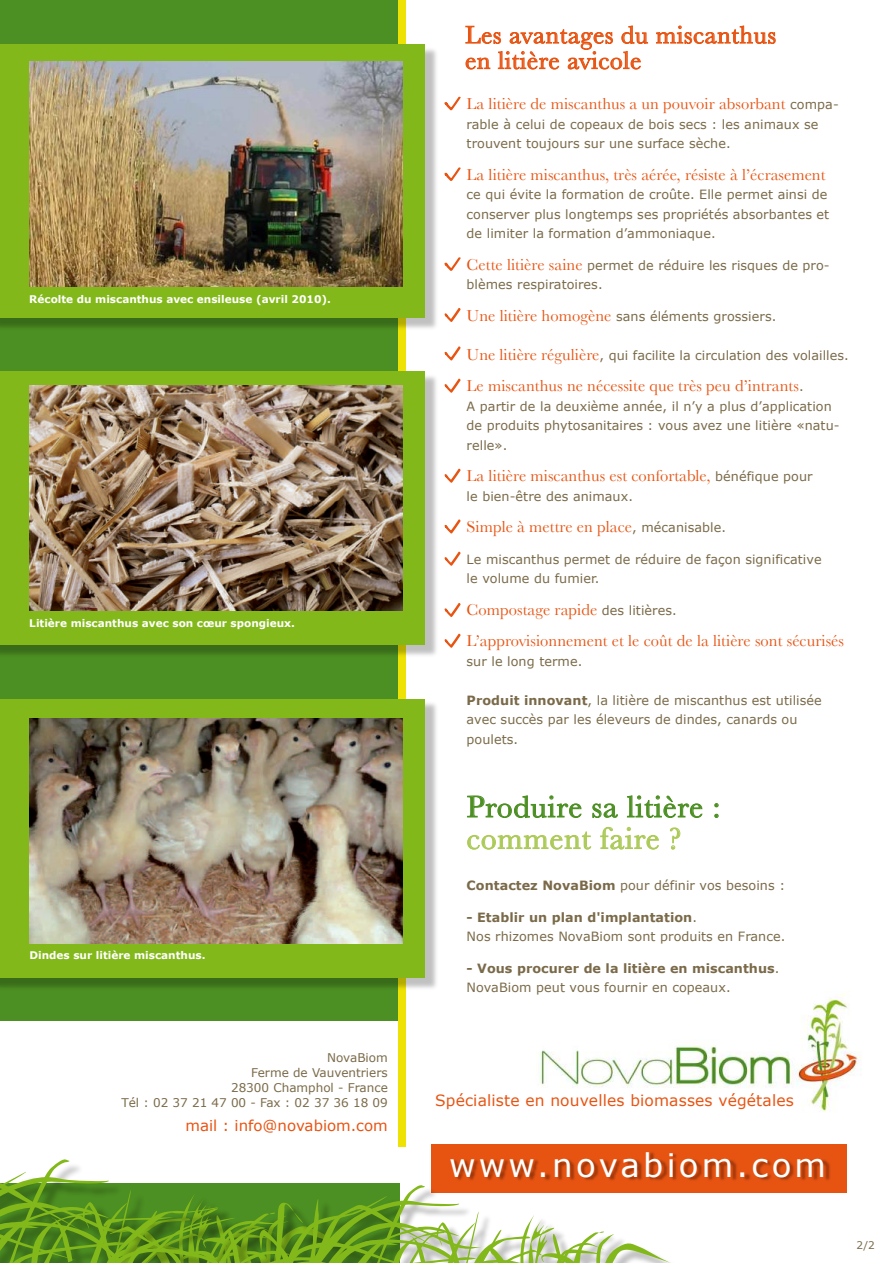
<style>
.page{position:relative;width:893px;height:1263px;background:#fff}
.page>*{position:absolute;margin:0;border:0;box-sizing:border-box;transform-origin:0 0}
.t1{font:32.4px "Verdana";letter-spacing:.1em;color:#fff}
.t2{font:31.5px "Baskerville";letter-spacing:.025em;color:#4c8f22}
.t3{font:31.5px "Baskerville";letter-spacing:.025em;color:#acca57}
.t4{font:25.5px/25.5px "Baskerville";letter-spacing:.025em;color:#e85412}
.t5{font:16.5px/31.5px "Baskerville";letter-spacing:.005em;color:#e85412}
.t6{font:15.45px "Verdana";letter-spacing:.01em;color:#e85412}
.t7{font:15px "Verdana";color:#e85412}
.t8{font:12.75px/19.5px "Verdana";letter-spacing:.005em;color:#7a6a49}
.t9{font:700 12.75px/19.5px "Verdana";letter-spacing:.005em;color:#7a6a49}
.t10{font:12px/15px "Verdana";color:#7a6a49;text-align:right}
.t11{font:700 10.5px "Verdana";color:#fff}
.t12{font:10.5px "Verdana";color:#7a6a49}
.s1{font-family:"Verdana";font-size:12.75px;color:#7a6a49}
.s2{font-family:"Baskerville";font-size:16.5px;color:#e85412}
.s3{font-weight:700}
.s4{font-weight:400}
</style>
<div class="page">
<div style="left:0;top:0;width:399px;height:1263px;background:#4c8f22"></div>
<div style="left:0;top:1021px;width:893px;height:162px;background:#fff"></div>
<div style="left:398px;top:0;width:8px;height:1147px;background:#eee205"></div>
<img style="left:1px;top:49px;width:435px;height:279px">
<div style="left:0;top:44px;width:425px;height:273px;background:#83b81a"></div>
<img style="left:1px;top:699px;width:435px;height:289px">
<div style="left:0;top:699px;width:424px;height:278px;background:#83b81a"></div>
<img style="left:1px;top:376px;width:435px;height:279px">
<div style="left:0;top:371px;width:425px;height:273px;background:#83b81a"></div>
<svg style="left:444px;top:308px;width:17px;height:14px"></svg>
<svg style="left:444px;top:378px;width:17px;height:15px"></svg>
<svg style="left:444px;top:468px;width:17px;height:15px"></svg>
<svg style="left:444px;top:519px;width:17px;height:15px"></svg>
<svg style="left:444px;top:551px;width:17px;height:15px"></svg>
<svg style="left:444px;top:603px;width:17px;height:14px"></svg>
<svg style="left:444px;top:633px;width:17px;height:15px"></svg>
<svg style="left:444px;top:346px;width:17px;height:15px"></svg>
<svg style="left:444px;top:257px;width:17px;height:14px"></svg>
<svg style="left:444px;top:167px;width:17px;height:14px"></svg>
<svg style="left:444px;top:96px;width:17px;height:15px"></svg>
<div style="left:431px;top:1144px;width:416px;height:49px;background:#e75412"></div>
<img style="left:649px;top:1152px;width:181px;height:29px">
<img style="left:539px;top:991px;width:323px;height:121px">
<svg style="left:1px;top:1156px;width:696px;height:106px"></svg>
<svg style="left:656px;top:26px;width:119px;height:18px"></svg>
<svg style="left:466px;top:26px;width:182px;height:43px"></svg>
<svg style="left:467px;top:795px;width:114px;height:23px"></svg>
<svg style="left:592px;top:803px;width:26px;height:15px"></svg>
<svg style="left:627px;top:795px;width:75px;height:23px"></svg>
<svg style="left:714px;top:803px;width:4px;height:15px"></svg>
<svg style="left:468px;top:832px;width:123px;height:17px"></svg>
<svg style="left:601px;top:827px;width:57px;height:22px"></svg>
<svg style="left:670px;top:828px;width:10px;height:21px"></svg>
<img style="left:29px;top:385px;width:374px;height:225px">
<img style="left:29px;top:61px;width:374px;height:225px">
<img style="left:29px;top:718px;width:374px;height:225px">
<hr style="left:892px;top:0;width:1px;height:1263px;background:#1a171b">
<hr style="left:0;top:0;width:1px;height:1263px;background:#1a171b">
<hr style="left:0;top:1262px;width:893px;height:1px;background:#1a171b">
<p class="t11" style="left:29px;top:292px;width:303px">Récolte du miscanthus avec ensileuse (avril 2010).</p>
<p class="t11" style="left:29px;top:616px;width:267px">Litière miscanthus avec son cœur spongieux.</p>
<p class="t11" style="left:29px;top:949px;width:178px">Dindes sur litière miscanthus.</p>
<p class="t10" style="left:121px;top:1050px;width:268px">NovaBiom<br>Ferme de Vauventriers<br>28300 Champhol - France<br>Tél : 02 37 21 47 00 - Fax : 02 37 36 18 09</p>
<p class="t7" style="left:185px;top:1116px;width:204px">mail : info@novabiom.com</p>
<h3 class="t4" style="left:465px;top:22px;width:312px">Les avantages du miscanthus en litière avicole</h3>
<p class="t5" style="left:467px;top:88px;width:374px">La litière de miscanthus a un pouvoir absorbant <span class="s1">compa-</span></p>
<p class="t8" style="left:467px;top:114px;width:353px">rable à celui de copeaux de bois secs : les animaux se trouvent toujours sur une surface sèche.</p>
<p class="t5" style="left:467px;top:159px;width:360px">La litière miscanthus, très aérée, résiste à l’écrasement</p>
<p class="t8" style="left:467px;top:185px;width:364px">ce qui évite la formation de croûte. Elle permet ainsi de conserver plus longtemps ses propriétés absorbantes et de limiter la formation d’ammoniaque.</p>
<p class="t8" style="left:467px;top:255px;width:365px"><span class="s2">Cette litière saine</span> permet de réduire les risques de pro&shy;blèmes respiratoires.</p>
<p class="t8" style="left:467px;top:306px;width:311px"><span class="s2">Une litière homogène</span> sans éléments grossiers.</p>
<p class="t8" style="left:467px;top:345px;width:384px"><span class="s2">Une litière régulière</span>, qui facilite la circulation des volailles.</p>
<p class="t5" style="left:467px;top:370px;width:339px">Le miscanthus ne nécessite que très peu d’intrants<span class="s1">.</span></p>
<p class="t8" style="left:467px;top:396px;width:374px">A partir de la deuxième année, il n’y a plus d’application de produits phytosanitaires : vous avez une litière «natu&shy;relle».</p>
<p class="t5" style="left:467px;top:460px;width:347px">La litière miscanthus est confortable, <span class="s1">bénéfique pour</span></p>
<p class="t8" style="left:467px;top:486px;width:168px">le bien-être des animaux.</p>
<p class="t5" style="left:467px;top:511px;width:261px">Simple à mettre en place<span class="s1">, mécanisable.</span></p>
<p class="t8" style="left:467px;top:549px;width:356px">Le miscanthus permet de réduire de façon significative le volume du fumier.</p>
<p class="t5" style="left:467px;top:594px;width:379px">Compostage rapide <span class="s1">des litières.<br></span>L’approvisionnement et le coût de la litière sont sécurisés</p>
<p class="t8" style="left:467px;top:651px;width:117px">sur le long terme.</p>
<p class="t8" style="left:467px;top:690px;width:357px"><span class="s3">Produit innovant</span>, la litière de miscanthus est utilisée avec succès par les éleveurs de dindes, canards ou poulets.</p>
<h2 class="t2" style="left:467px;top:788px;width:255px">Produire sa litière :</h2>
<h2 class="t3" style="left:467px;top:820px;width:216px">comment faire ?</h2>
<p class="t8" style="left:467px;top:875px;width:320px"><span class="s3">Contactez NovaBiom</span> pour définir vos besoins :</p>
<p class="t8" style="left:467px;top:907px;width:320px"><span class="s3">- Etablir un plan d'implantation</span>.<br>Nos rhizomes NovaBiom sont produits en France.</p>
<p class="t9" style="left:467px;top:958px;width:314px">- Vous procurer de la litière en miscanthus<span class="s4">.<br>NovaBiom peut vous fournir en copeaux.</span></p>
<p class="t6" style="left:435px;top:1091px;width:360px">Spécialiste en nouvelles biomasses végétales</p>
<h1 class="t1" style="left:449px;top:1144px;width:378px">www.novabiom.com</h1>
<p class="t12" style="left:857px;top:1238px;width:20px">2/2</p>
</div>
